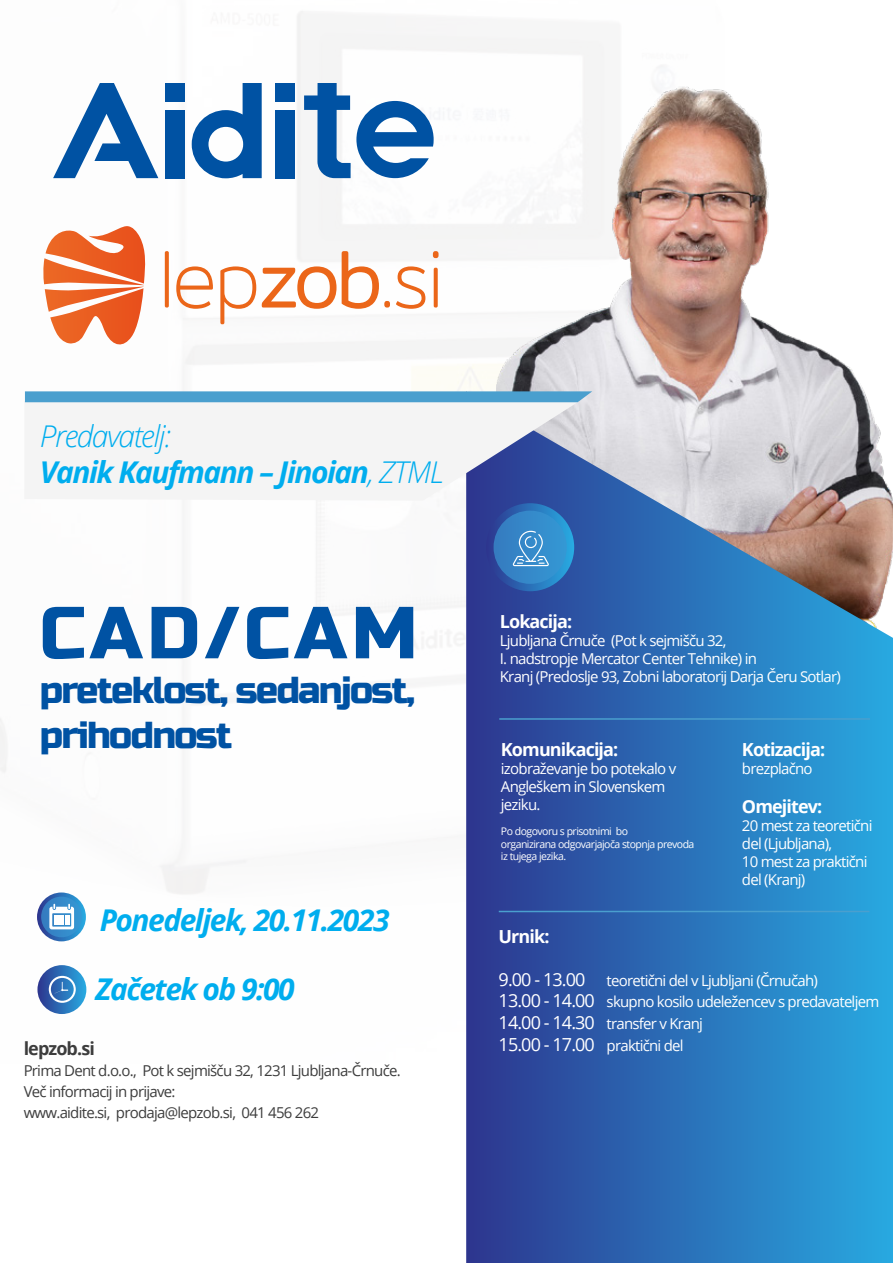
<style>
.page{position:relative;width:893px;height:1263px;background:#fff}
.page>*{position:absolute;margin:0;border:0;box-sizing:border-box;transform-origin:0 0}
.t1{font:200 82.95px "Mitr";color:#eb6619;scale:.9 1}
.t2{font:73.5px "Russo One";letter-spacing:.065em;color:#0052a3}
.t3{font:37.5px/45px "Russo One";letter-spacing:-.05em;color:#0052a3}
.t4{font:italic 700 30px/36px "Open Sans";letter-spacing:-.05em;color:#00adee}
.t5{font:700 18px "Open Sans";letter-spacing:-.05em;color:#fff}
.t6{font:700 18px "Open Sans";letter-spacing:-.05em;color:#3d3d3d}
.t7{font:15px/18px "Open Sans";letter-spacing:-.05em;color:#fff}
.t8{font:15px/21px "Open Sans";letter-spacing:-.05em;color:#3d3d3d}
.t9{font:10.5px/12.6px "Open Sans";letter-spacing:-.05em;color:#fff}
.s1{font-weight:300}
.s2{font-size:18px}
</style>
<div class="page">
<img style="left:0;top:11px;width:496px;height:1003px">
<img style="left:496px;top:38px;width:368px;height:353px">
<svg style="left:466px;top:391px;width:427px;height:872px;background:#4078b6"></svg>
<svg style="left:486px;top:503px;width:88px;height:88px;background:#2a6eb6"></svg>
<div style="left:494px;top:511px;width:73px;height:73px;background:linear-gradient(to right,#357bbf,#3498d4);border-radius:50%"></div>
<svg style="left:513px;top:529px;width:36px;height:37px"></svg>
<hr style="left:499px;top:718px;width:371px;height:2px;background:#4a9fce">
<hr style="left:499px;top:911px;width:370px;height:1px;background:#4a9fce">
<svg style="left:43px;top:226px;width:104px;height:122px"></svg>
<svg style="left:53px;top:83px;width:105px;height:95px"></svg>
<div style="left:166px;top:83px;width:19px;height:18px;background:#0052a3"></div>
<div style="left:166px;top:110px;width:19px;height:68px;background:#0052a3"></div>
<div style="left:275px;top:83px;width:19px;height:18px;background:#0052a3"></div>
<div style="left:275px;top:110px;width:19px;height:68px;background:#0052a3"></div>
<svg style="left:192px;top:83px;width:70px;height:95px"></svg>
<svg style="left:304px;top:83px;width:130px;height:95px"></svg>
<svg style="left:37px;top:965px;width:49px;height:49px"></svg>
<svg style="left:49px;top:976px;width:27px;height:27px"></svg>
<svg style="left:37px;top:892px;width:49px;height:49px"></svg>
<svg style="left:41px;top:897px;width:41px;height:40px"></svg>
<svg style="left:49px;top:904px;width:25px;height:25px"></svg>
<svg style="left:24px;top:401px;width:555px;height:100px;fill:#f4f4f4"></svg>
<svg style="left:25px;top:391px;width:567px;height:11px;background:#51a2cf"></svg>
<h1 class="t1" style="left:159px;top:218px;width:318px">lep<span class="s1">zob</span>.si</h1>
<h3 class="t4" style="left:40px;top:417px;width:405px"><span class="s1">Predavatelj:<br></span>Vanik Kaufmann – Jinoian<span class="s1">, ZTML</span></h3>
<h2 class="t2" style="left:40px;top:590px;width:379px">CAD/CAM</h2>
<h3 class="t3" style="left:40px;top:669px;width:377px">preteklost, sedanjost, prihodnost</h3>
<h3 class="t4" style="left:100px;top:902px;width:291px">Ponedeljek, 20.11.2023</h3>
<h3 class="t4" style="left:95px;top:970px;width:201px">Začetek ob 9:00</h3>
<p class="t6" style="left:24px;top:1035px;width:73px">lepzob.si</p>
<p class="t8" style="left:24px;top:1059px;width:379px">Prima Dent d.o.o., Pot k sejmišču 32, 1231 Ljubljana-Črnuče.<br>Več informacij in prijave:<br>www.aidite.si, prodaja@lepzob.si, 041 456 262</p>
<p class="t5" style="left:500px;top:608px;width:74px">Lokacija:</p>
<p class="t7" style="left:500px;top:631px;width:342px">Ljubljana Črnuče (Pot k sejmišču 32,<br>I. nadstropje Mercator Center Tehnike) in<br>Kranj (Predoslje 93, Zobni laboratorij Darja Čeru Sotlar)</p>
<p class="t5" style="left:501px;top:736px;width:119px">Komunikacija:</p>
<p class="t7" style="left:501px;top:759px;width:177px">izobraževanje bo potekalo v<br>Angleškem in Slovenskem jeziku.</p>
<p class="t9" style="left:501px;top:825px;width:195px">Po dogovoru s prisotnimi bo<br>organizirana odgovarjajoča stopnja prevoda iz tujega jezika.</p>
<p class="t5" style="left:742px;top:736px;width:85px">Kotizacija:</p>
<p class="t7" style="left:742px;top:759px;width:72px">brezplačno</p>
<p class="t5" style="left:742px;top:794px;width:82px">Omejitev:</p>
<p class="t7" style="left:742px;top:817px;width:132px">20 mest za teoretični del (Ljubljana),<br>10 mest za praktični del (Kranj)</p>
<p class="t5" style="left:499px;top:923px;width:52px">Urnik:</p>
<p class="t7" style="left:499px;top:969px;width:382px;line-height:21.6px"><span class="s2">9.00 - 13.00</span> teoretični del v Ljubljani (Črnučah)<br><span class="s2">13.00 - 14.00</span> skupno kosilo udeležencev s predavateljem <span class="s2">14.00 - 14.30</span> transfer v Kranj<br><span class="s2">15.00 - 17.00</span> praktični del</p>
</div>
